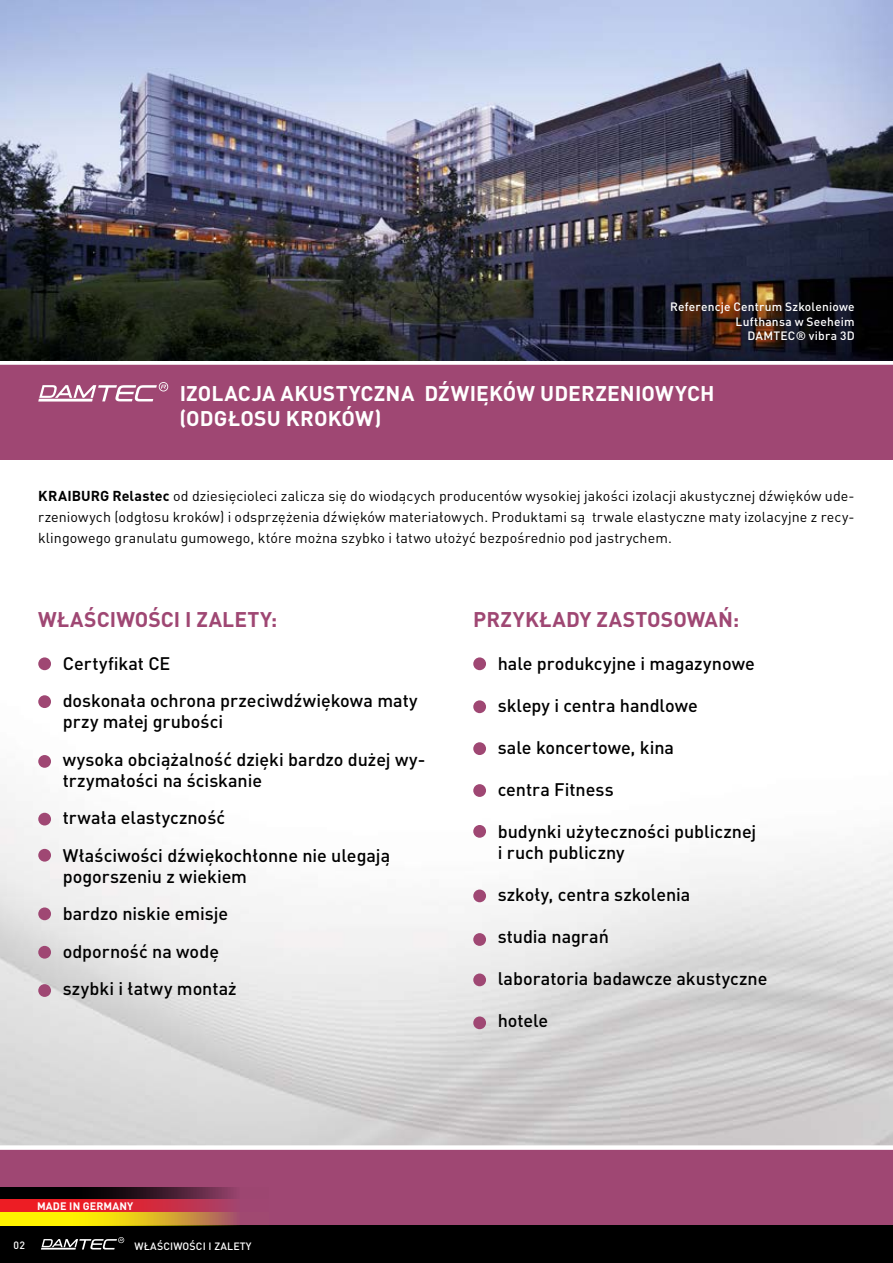
<style>
.page{position:relative;width:893px;height:1263px;background:#fff}
.page>*{position:absolute;margin:0;border:0;box-sizing:border-box;transform-origin:0 0}
.t1{font:700 21px/25.2px "DIN Pro";letter-spacing:.005em;color:#fff}
.t2{font:700 21px "DIN Pro";letter-spacing:.005em;color:#9f4773}
.t3{font:500 18px/37.5px "DIN Pro";color:#000}
.t4{font:14.25px/21px "DIN Pro";letter-spacing:.01em;color:#000;text-align:justify}
.t5{font:500 12px/14.4px "DIN Pro";letter-spacing:.015em;color:#fff;text-align:right}
.t6{font:700 10.8px "DIN Pro";letter-spacing:.01em;color:#fff}
.t7{font:500 10.5px "DIN Pro";letter-spacing:.015em;color:#fff}
.s1{font-weight:700}
</style>
<div class="page">
<div style="left:0;top:1149px;width:893px;height:114px;background:#9f4773"></div>
<div style="left:0;top:1226px;width:893px;height:37px;background:#000"></div>
<div style="left:0;top:1145px;width:893px;height:5px;background:#fff"></div>
<div style="left:0;top:362px;width:893px;height:98px;background:#9f4773"></div>
<div style="left:0;top:360px;width:893px;height:5px;background:#fff"></div>
<img style="left:0;top:0;width:893px;height:360px">
<svg style="left:38px;top:382px;width:130px;height:19px"></svg>
<svg style="left:41px;top:1237px;width:83px;height:12px"></svg>
<svg style="left:0;top:1187px;width:236px;height:13px;background:#36131f"></svg>
<svg style="left:0;top:1200px;width:228px;height:12px;background:#da2636"></svg>
<svg style="left:0;top:1212px;width:269px;height:14px;background:#d9b424"></svg>
<div style="left:38px;top:657px;width:13px;height:13px;background:#9f4773;border-radius:50%"></div>
<div style="left:473px;top:657px;width:13px;height:13px;background:#9f4773;border-radius:50%"></div>
<div style="left:473px;top:700px;width:13px;height:13px;background:#9f4773;border-radius:50%"></div>
<div style="left:473px;top:742px;width:13px;height:13px;background:#9f4773;border-radius:50%"></div>
<div style="left:473px;top:784px;width:13px;height:13px;background:#9f4773;border-radius:50%"></div>
<div style="left:473px;top:825px;width:13px;height:13px;background:#9f4773;border-radius:50%"></div>
<div style="left:473px;top:889px;width:13px;height:13px;background:#9f4773;border-radius:50%"></div>
<div style="left:473px;top:933px;width:13px;height:13px;background:#9f4773;border-radius:50%"></div>
<div style="left:473px;top:973px;width:13px;height:13px;background:#9f4773;border-radius:50%"></div>
<div style="left:473px;top:1016px;width:13px;height:13px;background:#9f4773;border-radius:50%"></div>
<div style="left:38px;top:695px;width:13px;height:13px;background:#9f4773;border-radius:50%"></div>
<div style="left:38px;top:755px;width:13px;height:13px;background:#9f4773;border-radius:50%"></div>
<div style="left:38px;top:813px;width:13px;height:12px;background:#9f4773;border-radius:50%"></div>
<div style="left:38px;top:849px;width:13px;height:13px;background:#9f4773;border-radius:50%"></div>
<div style="left:38px;top:907px;width:13px;height:13px;background:#9f4773;border-radius:50%"></div>
<div style="left:38px;top:946px;width:13px;height:13px;background:#9f4773;border-radius:50%"></div>
<div style="left:38px;top:984px;width:13px;height:13px;background:#9f4773;border-radius:50%"></div>
<p class="t5" style="left:670px;top:299px;width:186px">Referencje Centrum Szkoleniowe<br>Lufthansa w Seeheim<br>DAMTEC® vibra 3D</p>
<p class="t1" style="left:180px;top:380px;width:536px">IZOLACJA AKUSTYCZNA DŹWIĘKÓW UDERZENIOWYCH (ODGŁOSU KROKÓW)</p>
<p class="t4" style="left:38px;top:485px;width:818px"><span class="s1">KRAIBURG Relastec</span> od dziesięcioleci zalicza się do wiodących producentów wysokiej jakości izolacji akustycznej dźwięków ude&shy;rzeniowych (odgłosu kroków) i odsprzężenia dźwięków materiałowych. Produktami są trwale elastyczne maty izolacyjne z recy&shy;klingowego granulatu gumowego, które można szybko i łatwo ułożyć bezpośrednio pod jastrychem.</p>
<p class="t2" style="left:38px;top:605px;width:241px">WŁAŚCIWOŚCI I ZALETY:</p>
<p class="t2" style="left:473px;top:605px;width:268px">PRZYKŁADY ZASTOSOWAŃ:</p>
<p class="t3" style="left:498px;top:644px;width:259px">hale produkcyjne i magazynowe</p>
<p class="t3" style="left:498px;top:686px;width:202px">sklepy i centra handlowe</p>
<p class="t3" style="left:498px;top:728px;width:178px">sale koncertowe, kina</p>
<p class="t3" style="left:498px;top:770px;width:117px">centra Fitness</p>
<p class="t3" style="left:498px;top:820px;width:260px;line-height:21px">budynki użyteczności publicznej i ruch publiczny</p>
<p class="t3" style="left:498px;top:875px;width:194px">szkoły, centra szkolenia</p>
<p class="t3" style="left:498px;top:917px;width:113px">studia nagrań</p>
<p class="t3" style="left:498px;top:959px;width:271px">laboratoria badawcze akustyczne</p>
<p class="t3" style="left:498px;top:1001px;width:52px">hotele</p>
<p class="t3" style="left:63px;top:644px;width:356px">Certyfikat CE<br>doskonała ochrona przeciwdźwiękowa maty</p>
<p class="t3" style="left:63px;top:702px;width:364px">przy małej grubości<br>wysoka obciążalność dzięki bardzo dużej wy-</p>
<p class="t3" style="left:63px;top:761px;width:329px">trzymałości na ściskanie<br>trwała elastyczność<br>Właściwości dźwiękochłonne nie ulegają</p>
<p class="t3" style="left:63px;top:857px;width:186px">pogorszeniu z wiekiem bardzo niskie emisje odporność na wodę szybki i łatwy montaż</p>
<p class="t7" style="left:14px;top:1237px;width:13px">02</p>
<p class="t6" style="left:37px;top:1199px;width:98px">MADE IN GERMANY</p>
<p class="t7" style="left:135px;top:1238px;width:119px">WŁAŚCIWOŚCI I ZALETY</p>
</div>
